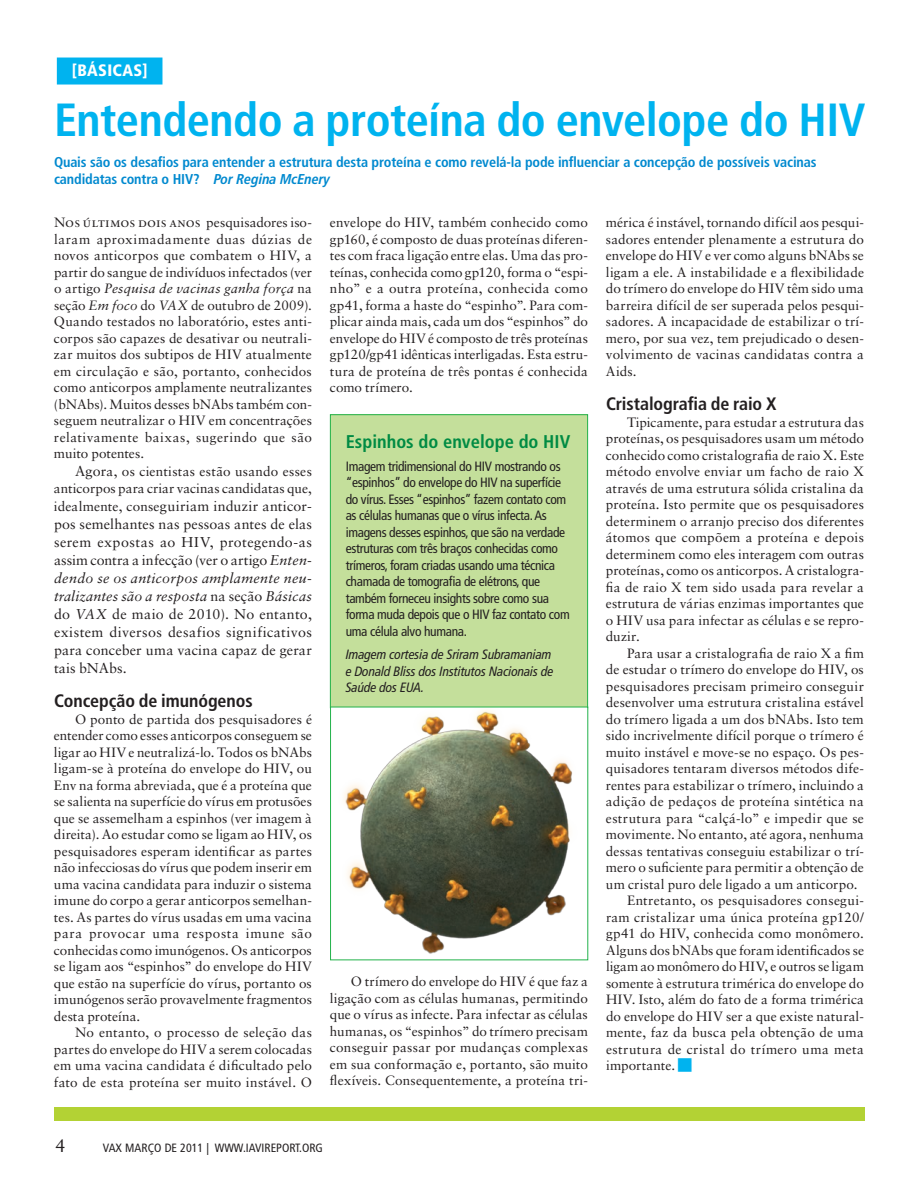
<style>
.page{position:relative;width:918px;height:1188px;background:#fff}
.page>*{position:absolute;margin:0;border:0;box-sizing:border-box;transform-origin:0 0}
.t1{font:700 condensed 46.5px "Frutiger";letter-spacing:-.01em;color:#00b3ef}
.t2{font:700 condensed 18.45px "Frutiger";color:#008b43}
.t3{font:700 condensed 18px "Frutiger";letter-spacing:-.005em;color:#231f20}
.t4{font:18px "Sabon";color:#231f20}
.t5{font:900 condensed 16.5px "Frutiger";letter-spacing:.02em;color:#fff}
.t6{font:14.25px/18px "Sabon";letter-spacing:.01em;color:#231f20;text-align:justify}
.t7{font:700 condensed 14.25px/17.2px "Frutiger";letter-spacing:-.01em;color:#0089cf}
.t8{font:13.5px/16.5px "Sabon";letter-spacing:.01em;color:#231f20;text-align:justify}
.t9{font:condensed 13.5px/16.5px "Frutiger";letter-spacing:-.025em;color:#231f20}
.t10{font:italic condensed 13.5px/16.5px "Frutiger LT Com";letter-spacing:-.01em;color:#231f20}
.t11{font:13.5px "Sabon";letter-spacing:.03em;color:#231f20}
.t12{font:13.5px "Sabon Roman SC";letter-spacing:.005em;color:#231f20}
.t13{font:13.5px "Sabon";letter-spacing:-.01em;color:#231f20}
.t14{font:13.5px "Sabon";letter-spacing:.035em;color:#231f20}
.t15{font:condensed 12px "Frutiger";color:#231f20}
.s1{font-family:"Frutiger LT Com";font-style:italic}
.s2{font-family:"Sabon"}
.s3{font-style:italic}
.s4{font-size:14.25px}
.s5{font-size:13.5px}
</style>
<div class="page">
<div style="left:54px;top:1108px;width:811px;height:13px;background:#b3d234"></div>
<div style="left:57px;top:58px;width:105px;height:27px;background:#00b3ef"></div>
<div style="left:330px;top:415px;width:258px;height:293px;background:#c4df9b"></div>
<div style="left:330px;top:414px;width:258px;height:294px;border:1px solid #23b24b"></div>
<img style="left:344px;top:709px;width:229px;height:245px">
<p class="t5" style="left:72px;top:61px;width:77px">[BÁSICAS]</p>
<h1 class="t1" style="left:54px;top:93px;width:813px">Entendendo a proteína do envelope do HIV</h1>
<p class="t7" style="left:54px;top:154px;width:764px">Quais são os desafios para entender a estrutura desta proteína e como revelá-la pode influenciar a concepção de possíveis vacinas candidatas contra o HIV? <span class="s1">Por Regina McEnery</span></p>
<p class="t12" style="left:54px;top:215px;width:259px">Nos últimos dois anos <span class="s2">pesquisadores iso-</span></p>
<p class="t8" style="left:54px;top:231px;width:260px">laram aproximadamente duas dúzias de novos anticorpos que combatem o HIV, a partir do sangue de indivíduos infectados (ver o artigo <span class="s3">Pesquisa de vacinas ganha força</span> na seção <span class="s3">Em foco</span> do <span class="s3">VAX</span> de outubro de 2009).<br>Quando testados no laboratório, estes anti&shy;corpos são capazes de desativar ou neutrali&shy;zar muitos dos subtipos de HIV atualmente em circulação e são, portanto, conhecidos como anticorpos amplamente neutralizantes (bNAbs). Muitos desses bNAbs também con&shy;seguem neutralizar o HIV em concentrações relativamente baixas, sugerindo que são muito potentes.</p>
<p class="t8" style="left:54px;top:463px;width:259px;text-align:right"><span class="s4">Agor</span>a, os cientistas estão usando esses anticorpos para criar vacinas candidatas que,</p>
<p class="t6" style="left:54px;top:497px;width:260px"><span class="s5">idealmente, conse</span>guiriam induzir anticor&shy;pos semelhantes nas pessoas antes de elas serem expostas ao HIV, protegendo-as assim contra a infecção (ver o artigo <span class="s3">Enten&shy;dendo se os anticorpos amplamente neu&shy;tralizantes são a resposta</span> na seção <span class="s3">Básicas </span>do <span class="s3">VAX</span> de maio de 2010). No entanto, existem diversos desafios significativos para conceber uma vacina capaz de gerar tais bNAbs.</p>
<h3 class="t3" style="left:54px;top:690px;width:200px">Concepção de imunógenos</h3>
<p class="t8" style="left:54px;top:711px;width:260px;text-indent:21px">O ponto de partida dos pesquisadores é entender como esses anticorpos conseguem se ligar ao HIV e neutralizá-lo. Todos os bNAbs ligam-se à proteína do envelope do HIV, ou Env na forma abreviada, que é a proteína que se salienta na superfície do vírus em protusões que se assemelham a espinhos (ver imagem à direita). Ao estudar como se ligam ao HIV, os pesquisadores esperam identificar as partes não infecciosas do vírus que podem inserir em uma vacina candidata para induzir o sistema imune do corpo a gerar anticorpos semelhan&shy;tes. As partes do vírus usadas em uma vacina para provocar uma resposta imune são conhecidas como imunógenos. Os anticorpos se ligam aos “espinhos” do envelope do HIV que estão na superfície do vírus, portanto os imunógenos serão provavelmente fragmentos desta proteína.</p>
<p class="t8" style="left:54px;top:1024px;width:259px;text-indent:21px">No entanto, o processo de seleção das partes do envelope do HIV a serem colocadas em uma vacina candidata é dificultado pelo fato de esta proteína ser muito instável. O</p>
<p class="t8" style="left:606px;top:214px;width:260px">mérica é instável, tornando difícil aos pesqui&shy;sadores entender plenamente a estrutura do envelope do HIV e ver como alguns bNAbs se ligam a ele. A instabilidade e a flexibilidade do trímero do envelope do HIV têm sido uma barreira difícil de ser superada pelos pesqui&shy;sadores. A incapacidade de estabilizar o trí&shy;mero, por sua vez, tem prejudicado o desen&shy;volvimento de vacinas candidatas contra a Aids.</p>
<h3 class="t3" style="left:606px;top:393px;width:172px">Cristalografia de raio X</h3>
<p class="t8" style="left:606px;top:414px;width:260px;text-indent:21px">Tipicamente, para estudar a estrutura das proteínas, os pesquisadores usam um método conhecido como cristalografia de raio X. Este método envolve enviar um facho de raio X através de uma estrutura sólida cristalina da proteína. Isto permite que os pesquisadores determinem o arranjo preciso dos diferentes átomos que compõem a proteína e depois determinem como eles interagem com outras proteínas, como os anticorpos. A cristalogra&shy;fia de raio X tem sido usada para revelar a estrutura de várias enzimas importantes que o HIV usa para infectar as células e se repro&shy;duzir.</p>
<p class="t8" style="left:627px;top:645px;width:238px">Para usar a cristalografia de raio X a fim</p>
<p class="t8" style="left:606px;top:661px;width:259px">de estudar o trímero do envelope do HIV, os</p>
<p class="t8" style="left:606px;top:678px;width:259px">pesquisadores precisam primeiro conseguir</p>
<p class="t8" style="left:606px;top:694px;width:259px">desenvolver uma estrutura cristalina estável</p>
<p class="t8" style="left:606px;top:711px;width:259px">do trímero ligada a um dos bNAbs. Isto tem</p>
<p class="t8" style="left:606px;top:727px;width:259px">sido incrivelmente difícil porque o trímero é</p>
<p class="t8" style="left:606px;top:744px;width:259px">muito instável e move-se no espaço. Os pes-</p>
<p class="t8" style="left:606px;top:760px;width:259px">quisadores tentaram diversos métodos dife-</p>
<p class="t8" style="left:606px;top:777px;width:259px">rentes para estabilizar o trímero, incluindo a</p>
<p class="t8" style="left:606px;top:793px;width:259px">adição de pedaços de proteína sintética na</p>
<p class="t11" style="left:606px;top:810px;width:259px">estrutura para “calçá-lo” e impedir que se</p>
<p class="t8" style="left:606px;top:826px;width:259px">movimente. No entanto, até agora, nenhuma</p>
<p class="t8" style="left:606px;top:843px;width:259px">dessas tentativas conseguiu estabilizar o trí-</p>
<p class="t8" style="left:606px;top:859px;width:259px">mero o suficiente para permitir a obtenção de</p>
<p class="t8" style="left:606px;top:876px;width:253px">um cristal puro dele ligado a um anticorpo.</p>
<p class="t8" style="left:627px;top:892px;width:239px">Entretanto, os pesquisadores consegui-</p>
<p class="t8" style="left:606px;top:909px;width:259px">ram cristalizar uma única proteína gp120/</p>
<p class="t8" style="left:606px;top:925px;width:259px">gp41 do HIV, conhecida como monômero.</p>
<p class="t8" style="left:606px;top:942px;width:260px">Alguns dos bNAbs que foram identificados se</p>
<p class="t13" style="left:606px;top:958px;width:259px">ligam ao monômero do HIV, e outros se ligam</p>
<p class="t8" style="left:606px;top:975px;width:259px">somente à estrutura trimérica do envelope do</p>
<p class="t8" style="left:606px;top:991px;width:259px">HIV. Isto, além do fato de a forma trimérica</p>
<p class="t8" style="left:606px;top:1008px;width:259px">do envelope do HIV ser a que existe natural-</p>
<p class="t8" style="left:606px;top:1024px;width:259px">mente, faz da busca pela obtenção de uma</p>
<p class="t14" style="left:606px;top:1041px;width:260px">estrutura de cristal do trímero uma meta</p>
<p class="t8" style="left:606px;top:1057px;width:71px">importante.</p>
<p class="t8" style="left:330px;top:214px;width:259px">envelope do HIV, também conhecido como gp160, é composto de duas proteínas diferen&shy;tes com fraca ligação entre elas. Uma das pro&shy;teínas, conhecida como gp120, forma o “espi&shy;nho” e a outra proteína, conhecida como gp41, forma a haste do “espinho”. Para com&shy;plicar ainda mais, cada um dos “espinhos” do envelope do HIV é composto de três proteínas gp120/gp41 idênticas interligadas. Esta estru&shy;tura de proteína de três pontas é conhecida como trímero.</p>
<h2 class="t2" style="left:346px;top:430px;width:226px">Espinhos do envelope do HIV</h2>
<p class="t9" style="left:346px;top:458px;width:226px">Imagem tridimensional do HIV mostrando os “espinhos” do envelope do HIV na superfície do vírus. Esses “espinhos” fazem contato com as células humanas que o vírus infecta. As imagens desses espinhos, que são na verdade estruturas com três braços conhecidas como trímeros, foram criadas usando uma técnica chamada de tomografia de elétrons, que também forneceu insights sobre como sua forma muda depois que o HIV faz contato com uma célula alvo humana.</p>
<p class="t10" style="left:346px;top:646px;width:209px">Imagem cortesia de Sriram Subramaniam e Donald Bliss dos Institutos Nacionais de<br>Saúde dos EUA.</p>
<p class="t8" style="left:330px;top:973px;width:260px;text-indent:21px">O trímero do envelope do HIV é que faz a ligação com as células humanas, permitindo que o vírus as infecte. Para infectar as células humanas, os “espinhos” do trímero precisam conseguir passar por mudanças complexas em sua conformação e, portanto, são muito flexíveis. Consequentemente, a proteína tri-</p>
<h3 class="t4" style="left:56px;top:1135px;width:12px">4</h3>
<p class="t15" style="left:103px;top:1141px;width:222px">VAX Março de 2011 | WWW.IAVIREPORT.ORG</p>
</div>
